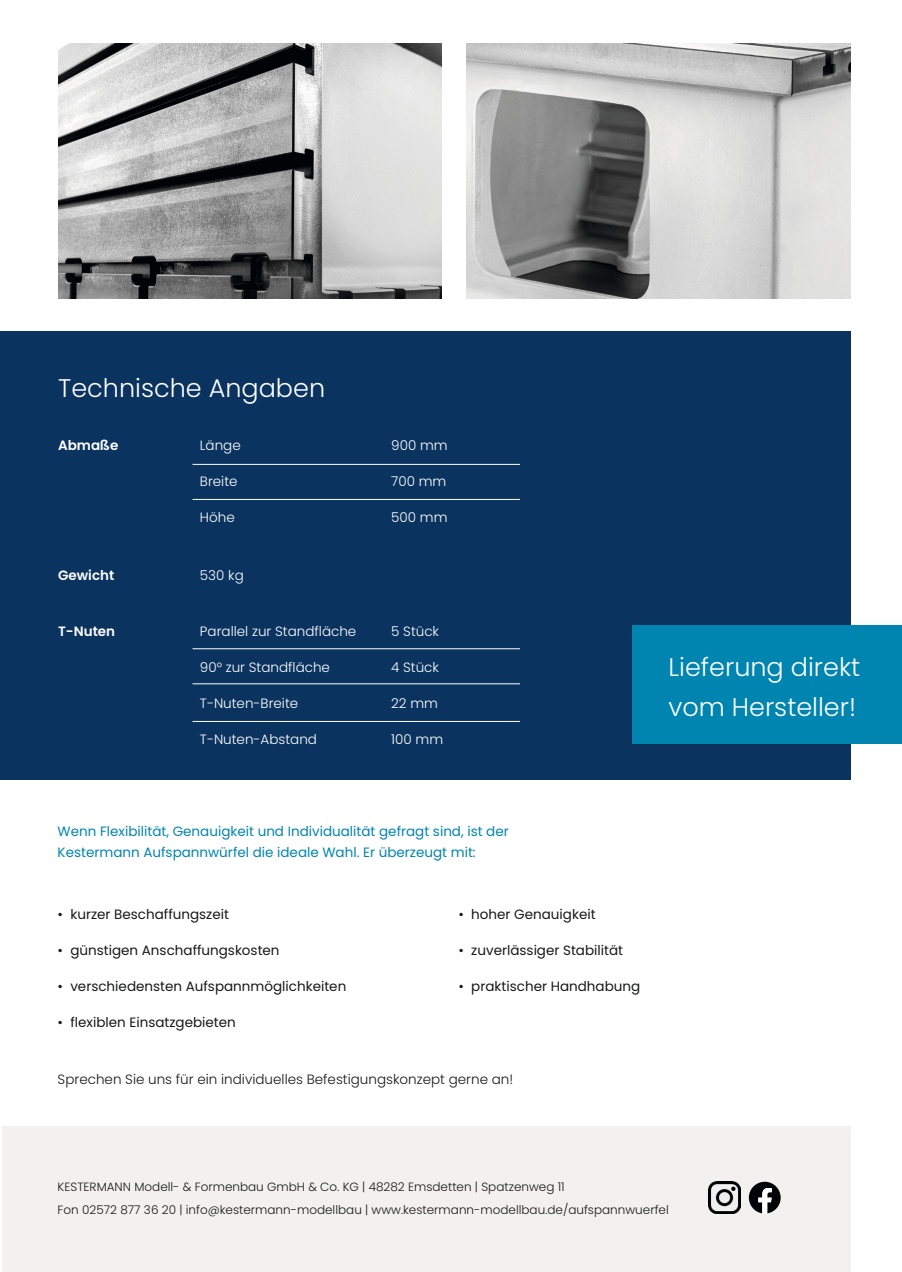
<style>
.page{position:relative;width:902px;height:1272px;background:#fff}
.page>*{position:absolute;margin:0;border:0;box-sizing:border-box;transform-origin:0 0}
.t1{font:300 25.5px/39px "Poppins";color:#fff}
.t2{font:13.5px "Poppins";color:#171818}
.t3{font:300 13.5px "Poppins";color:#fff}
.t4{font:13.5px/21px "Poppins";color:#0085b1}
.t5{font:300 13.5px "Poppins";color:#171818}
.t6{font:600 13.5px "Poppins";color:#fff}
.t7{font:300 12px/22.5px "Poppins";color:#171818}
</style>
<div class="page">
<div style="left:0;top:331px;width:850px;height:448px;background:#0a335f"></div>
<div style="left:3px;top:1126px;width:847px;height:145px;background:#f2f1f0"></div>
<hr style="left:192px;top:464px;width:328px;height:1px;background:#fff">
<hr style="left:192px;top:648px;width:328px;height:1px;background:#fff">
<hr style="left:192px;top:721px;width:328px;height:1px;background:#fff">
<hr style="left:192px;top:499px;width:328px;height:1px;background:#fff">
<hr style="left:192px;top:683px;width:328px;height:1px;background:#fff">
<img style="left:466px;top:43px;width:384px;height:255px">
<img style="left:58px;top:43px;width:383px;height:255px">
<div style="left:632px;top:625px;width:269px;height:119px;background:#0085b1"></div>
<img style="left:708px;top:1181px;width:32px;height:32px">
<svg style="left:748px;top:1181px;width:32px;height:32px"></svg>
<h1 class="t1" style="left:58px;top:369px;width:268px">Technische Angaben</h1>
<p class="t6" style="left:58px;top:437px;width:62px">Abmaße</p>
<p class="t3" style="left:200px;top:437px;width:42px">Länge</p>
<p class="t3" style="left:200px;top:473px;width:39px">Breite</p>
<p class="t3" style="left:200px;top:509px;width:36px">Höhe</p>
<p class="t6" style="left:58px;top:567px;width:58px">Gewicht</p>
<p class="t3" style="left:200px;top:567px;width:45px">530 kg</p>
<p class="t6" style="left:58px;top:623px;width:58px">T-Nuten</p>
<p class="t3" style="left:200px;top:623px;width:158px">Parallel zur Standfläche</p>
<p class="t3" style="left:200px;top:659px;width:131px">90° zur Standfläche</p>
<p class="t3" style="left:200px;top:695px;width:100px">T-Nuten-Breite</p>
<p class="t3" style="left:200px;top:731px;width:118px">T-Nuten-Abstand</p>
<p class="t3" style="left:391px;top:437px;width:58px">900 mm</p>
<p class="t3" style="left:391px;top:473px;width:57px">700 mm</p>
<p class="t3" style="left:391px;top:509px;width:58px">500 mm</p>
<p class="t3" style="left:391px;top:623px;width:49px">5 Stück</p>
<p class="t3" style="left:391px;top:659px;width:49px">4 Stück</p>
<p class="t3" style="left:391px;top:695px;width:48px">22 mm</p>
<p class="t3" style="left:391px;top:731px;width:53px">100 mm</p>
<h1 class="t1" style="left:668px;top:648px;width:193px">Lieferung direkt vom Hersteller!</h1>
<p class="t4" style="left:58px;top:820px;width:452px">Wenn Flexibilität, Genauigkeit und Individualität gefragt sind, ist der<br>Kestermann Aufspannwürfel die ideale Wahl. Er überzeugt mit:</p>
<p class="t2" style="left:58px;top:905px;width:173px">• kurzer Beschaffungszeit</p>
<p class="t2" style="left:58px;top:942px;width:223px">• günstigen Anschaffungskosten</p>
<p class="t2" style="left:58px;top:978px;width:290px">• verschiedensten Aufspannmöglichkeiten</p>
<p class="t2" style="left:58px;top:1014px;width:180px">• flexiblen Einsatzgebieten</p>
<p class="t2" style="left:458px;top:906px;width:138px">• hoher Genauigkeit</p>
<p class="t2" style="left:458px;top:942px;width:166px">• zuverlässiger Stabilität</p>
<p class="t2" style="left:458px;top:978px;width:183px">• praktischer Handhabung</p>
<p class="t5" style="left:58px;top:1071px;width:457px">Sprechen Sie uns für ein individuelles Befestigungskonzept gerne an!</p>
<p class="t7" style="left:58px;top:1175px;width:612px">KESTERMANN Modell- &amp; Formenbau GmbH &amp; Co. KG | 48282 Emsdetten | Spatzenweg 11<br>Fon 02572 877 36 20 | info@kestermann-modellbau | www.kestermann-modellbau.de/aufspannwuerfel</p>
</div>
